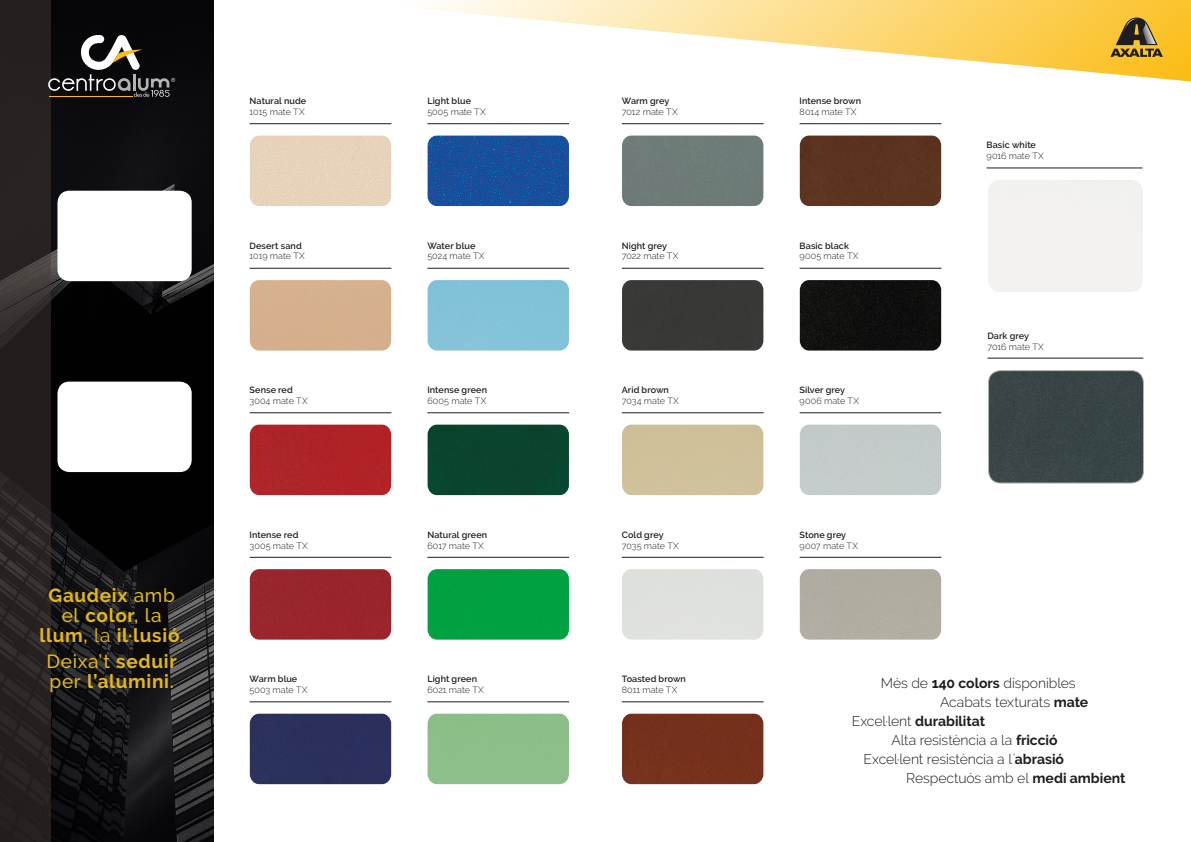
<style>
.page{position:relative;width:1191px;height:842px;background:#fff}
.page>*{position:absolute;margin:0;border:0;box-sizing:border-box;transform-origin:0 0}
.t1{font:700 19px/20px "Raleway";letter-spacing:.035em;color:#e2b61d;text-align:center}
.t2{font:300 14px "Raleway";letter-spacing:-.005em;color:#1d1d1b}
.t3{font:700 14px "Raleway";letter-spacing:-.005em;color:#1d1d1b}
.t4{font:300 9px "Raleway";letter-spacing:.005em;color:#1d1d1b}
.t5{font:600 9px "Raleway";letter-spacing:.01em;color:#1d1d1b}
.s1{font-weight:500}
.s2{font-weight:600}
.s3{font-weight:400}
.s4{font-weight:700}
.s5{font-weight:300}
</style>
<div class="page">
<svg style="left:51px;top:0;width:163px;height:842px;background:#101012"></svg>
<svg style="left:0;top:0;width:51px;height:842px;background:#282322"></svg>
<svg style="left:429px;top:0;width:762px;height:82px"></svg>
<hr style="left:986px;top:168px;width:156px;height:1px;background:#1d1d1b">
<hr style="left:987px;top:358px;width:156px;height:1px;background:#1d1d1b">
<svg style="left:48px;top:35px;width:127px;height:62px;background:#3a3939"></svg>
<hr style="left:49px;top:96px;width:83px;height:1px;background:#fbbb10">
<svg style="left:1110px;top:18px;width:52px;height:39px;background:#9a7e2f"></svg>
<hr style="left:622px;top:557px;width:141px;height:1px;background:#1d1d1b">
<hr style="left:799px;top:557px;width:142px;height:1px;background:#1d1d1b">
<div style="left:800px;top:569px;width:141px;height:71px;background:#b1aca1"></div>
<hr style="left:622px;top:412px;width:141px;height:1px;background:#1d1d1b">
<hr style="left:799px;top:412px;width:142px;height:1px;background:#1d1d1b">
<hr style="left:799px;top:268px;width:142px;height:1px;background:#1d1d1b">
<img style="left:800px;top:280px;width:141px;height:71px">
<hr style="left:250px;top:123px;width:141px;height:1px;background:#1d1d1b">
<div style="left:250px;top:136px;width:141px;height:70px;background:#e7d2bb"></div>
<hr style="left:622px;top:701px;width:141px;height:1px;background:#1d1d1b">
<div style="left:622px;top:714px;width:141px;height:70px;background:#75301c"></div>
<hr style="left:250px;top:412px;width:141px;height:1px;background:#1d1d1b">
<div style="left:250px;top:425px;width:141px;height:70px;background:#af2328"></div>
<hr style="left:250px;top:268px;width:141px;height:1px;background:#1d1d1b">
<hr style="left:250px;top:557px;width:141px;height:1px;background:#1d1d1b">
<div style="left:250px;top:569px;width:141px;height:71px;background:#9a252b"></div>
<div style="left:988px;top:371px;width:155px;height:112px;background:#384446"></div>
<div style="left:988px;top:370px;width:155px;height:113px;border:1px solid #b2b2b2;border-radius:12px"></div>
<hr style="left:799px;top:123px;width:142px;height:1px;background:#1d1d1b">
<div style="left:800px;top:136px;width:141px;height:70px;background:#5b331f"></div>
<hr style="left:622px;top:268px;width:141px;height:1px;background:#1d1d1b">
<div style="left:622px;top:280px;width:141px;height:71px;background:#383837"></div>
<hr style="left:427px;top:123px;width:142px;height:1px;background:#1d1d1b">
<img style="left:427px;top:136px;width:142px;height:70px">
<hr style="left:427px;top:412px;width:142px;height:1px;background:#1d1d1b">
<div style="left:427px;top:425px;width:142px;height:70px;background:#0a442d"></div>
<hr style="left:427px;top:701px;width:142px;height:1px;background:#1d1d1b">
<div style="left:427px;top:714px;width:142px;height:70px;background:#8dbf8a"></div>
<hr style="left:250px;top:701px;width:141px;height:1px;background:#1d1d1b">
<div style="left:250px;top:714px;width:141px;height:70px;background:#2b305d"></div>
<hr style="left:427px;top:268px;width:142px;height:1px;background:#1d1d1b">
<div style="left:427px;top:280px;width:142px;height:71px;background:#82c3d9"></div>
<hr style="left:622px;top:123px;width:141px;height:1px;background:#1d1d1b">
<div style="left:622px;top:136px;width:141px;height:70px;background:#6e7b78"></div>
<hr style="left:427px;top:557px;width:142px;height:1px;background:#1d1d1b">
<div style="left:427px;top:569px;width:142px;height:71px;background:#00a142"></div>
<div style="left:57px;top:382px;width:135px;height:90px;background:#fff;border-radius:12px"></div>
<div style="left:57px;top:191px;width:135px;height:90px;background:#fff;border-radius:12px"></div>
<p class="t1" style="left:40px;top:585px;width:146px">Gaudeix <span class="s1">amb el</span> color<span class="s2">,</span> <span class="s1">la </span>llum<span class="s2">,</span> <span class="s3">la</span> il·lusió<span class="s2">.</span></p>
<p class="t1" style="left:47px;top:651px;width:132px;text-align:left"><span class="s1">Deixa’t</span> seduir <span class="s1">per</span> l’alumini<span class="s2">.</span></p>
<p class="t5" style="left:250px;top:96px;width:58px">Natural nude</p>
<p class="t4" style="left:250px;top:107px;width:57px">1015 mate TX</p>
<p class="t5" style="left:250px;top:240px;width:54px">Desert sand</p>
<p class="t4" style="left:250px;top:251px;width:57px">1019 mate TX</p>
<p class="t5" style="left:250px;top:385px;width:45px">Sense red</p>
<p class="t4" style="left:250px;top:396px;width:60px">3004 mate TX</p>
<p class="t5" style="left:250px;top:529px;width:50px">Intense red</p>
<p class="t4" style="left:250px;top:540px;width:60px">3005 mate TX</p>
<p class="t5" style="left:250px;top:674px;width:49px">Warm blue</p>
<p class="t4" style="left:250px;top:685px;width:59px">5003 mate TX</p>
<p class="t5" style="left:427px;top:96px;width:45px">Light blue</p>
<p class="t4" style="left:427px;top:107px;width:60px">5005 mate TX</p>
<p class="t5" style="left:427px;top:240px;width:49px">Water blue</p>
<p class="t4" style="left:427px;top:251px;width:59px">5024 mate TX</p>
<p class="t5" style="left:427px;top:385px;width:61px">Intense green</p>
<p class="t4" style="left:427px;top:396px;width:60px">6005 mate TX</p>
<p class="t5" style="left:427px;top:529px;width:61px">Natural green</p>
<p class="t4" style="left:427px;top:540px;width:58px">6017 mate TX</p>
<p class="t5" style="left:427px;top:674px;width:51px">Light green</p>
<p class="t4" style="left:427px;top:685px;width:58px">6021 mate TX</p>
<p class="t5" style="left:622px;top:96px;width:49px">Warm grey</p>
<p class="t4" style="left:622px;top:107px;width:57px">7012 mate TX</p>
<p class="t5" style="left:799px;top:96px;width:63px">Intense brown</p>
<p class="t4" style="left:799px;top:107px;width:58px">8014 mate TX</p>
<p class="t5" style="left:986px;top:140px;width:51px">Basic white</p>
<p class="t4" style="left:986px;top:151px;width:59px">9016 mate TX</p>
<p class="t5" style="left:622px;top:240px;width:47px">Night grey</p>
<p class="t4" style="left:622px;top:251px;width:58px">7022 mate TX</p>
<p class="t5" style="left:799px;top:240px;width:51px">Basic black</p>
<p class="t4" style="left:799px;top:251px;width:60px">9005 mate TX</p>
<p class="t5" style="left:987px;top:331px;width:43px">Dark grey</p>
<p class="t4" style="left:987px;top:342px;width:58px">7016 mate TX</p>
<p class="t5" style="left:622px;top:385px;width:49px">Arid brown</p>
<p class="t4" style="left:622px;top:396px;width:59px">7034 mate TX</p>
<p class="t5" style="left:799px;top:385px;width:47px">Silver grey</p>
<p class="t4" style="left:799px;top:396px;width:61px">9006 mate TX</p>
<p class="t5" style="left:622px;top:529px;width:43px">Cold grey</p>
<p class="t4" style="left:622px;top:540px;width:59px">7035 mate TX</p>
<p class="t5" style="left:799px;top:529px;width:48px">Stone grey</p>
<p class="t4" style="left:799px;top:540px;width:60px">9007 mate TX</p>
<p class="t5" style="left:622px;top:674px;width:66px">Toasted brown</p>
<p class="t4" style="left:622px;top:685px;width:57px">8011 mate TX</p>
<p class="t2" style="left:880px;top:675px;width:196px">Més de <span class="s4">140 colors</span> disponibles</p>
<p class="t2" style="left:940px;top:694px;width:150px">Acabats texturats <span class="s4">mate</span></p>
<p class="t3" style="left:851px;top:713px;width:135px"><span class="s5">Excel·lent</span> durabilitat</p>
<p class="t2" style="left:891px;top:732px;width:168px">Alta resistència a la <span class="s4">fricció</span></p>
<p class="t2" style="left:863px;top:751px;width:202px">Excel·lent resistència a l´<span class="s4">abrasió</span></p>
<p class="t2" style="left:906px;top:770px;width:221px">Respectuós amb el <span class="s4">medi ambient</span></p>
</div>
